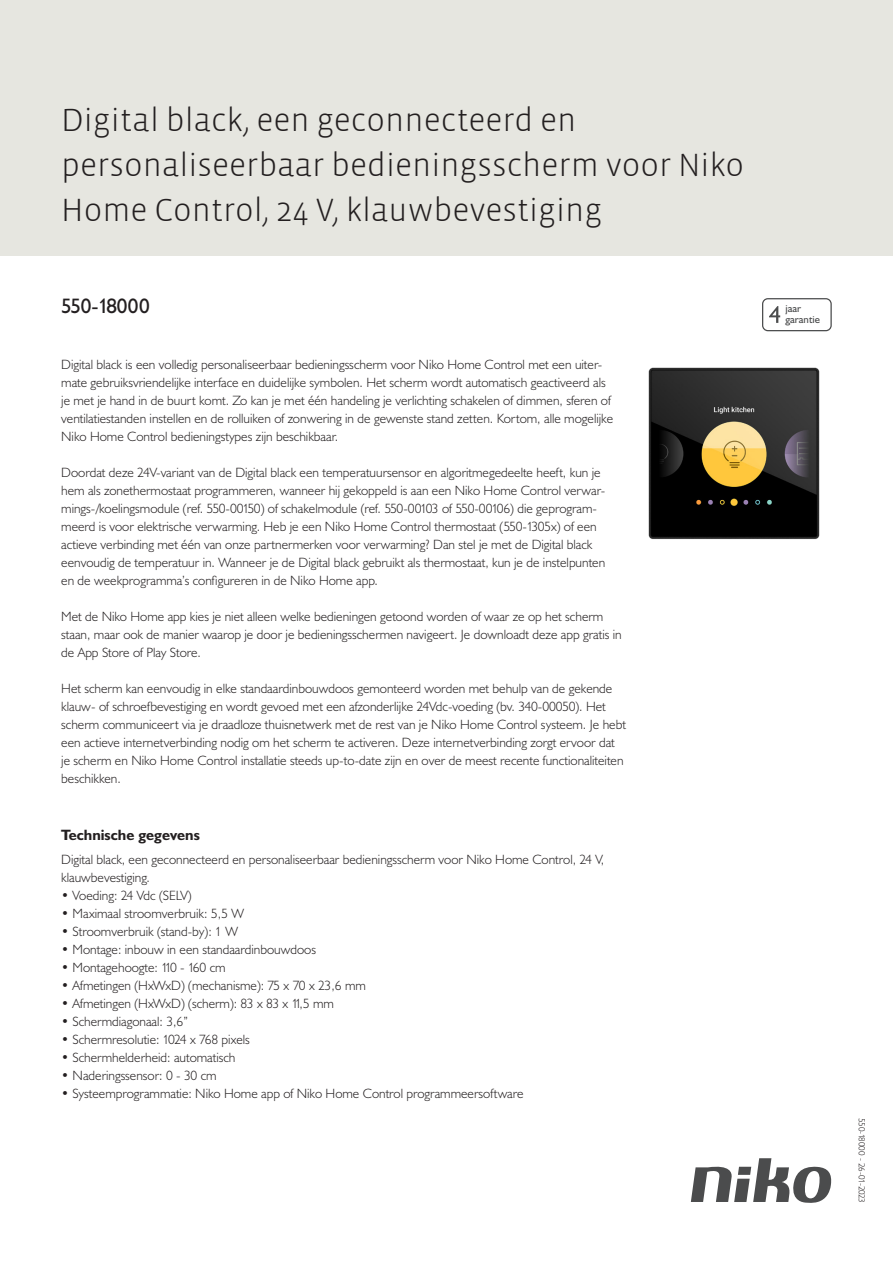
<style>
.page{position:relative;width:893px;height:1263px;background:#fff}
.page>*{position:absolute;margin:0;border:0;box-sizing:border-box;transform-origin:0 0}
.Title_datasheets{font:300 33px/45px "Vista Sans";color:#231f20}
.Article_number{font:21px "Humanist 521 BT";letter-spacing:-.01em;color:#231f20}
.Titles_parts{font:700 15px "Humanist 521 BT";color:#231f20}
.Platte_tekst_CAB{font:300 13.5px/18px "Humanist 521 BT";color:#231f20}
.USP_Bullets{font:300 13.5px "Humanist 521 BT";color:#231f20}
.t1{font:10.8px/10.8px "Humanist 521 BT";color:#4b4c4d}
.Revision{font:300 9px "Humanist 521 BT";letter-spacing:-.03em;color:#231f20}
</style>
<div class="page">
<svg style="left:691px;top:1158px;width:141px;height:45px"></svg>
<div style="left:0;top:0;width:893px;height:255px;background:#e6e6e0"></div>
<svg style="left:762px;top:298px;width:70px;height:33px"></svg>
<img style="left:648px;top:367px;width:172px;height:173px">
<p class="Title_datasheets" style="left:61px;top:98px;width:684px">Digital black, een geconnecteerd en personaliseerbaar bedieningsscherm voor Niko<br>Home Control, 24 V, klauwbevestiging</p>
<p class="Article_number" style="left:61px;top:293px;width:90px">550-18000</p>
<p class="t1" style="left:785px;top:303px;width:36px">jaar garantie</p>
<p class="Platte_tekst_CAB" style="left:61px;top:355px;width:553px">Digital black is een volledig personaliseerbaar bedieningsscherm voor Niko Home Control met een uiter&shy;mate gebruiksvriendelijke interface en duidelijke symbolen. Het scherm wordt automatisch geactiveerd als je met je hand in de buurt komt. Zo kan je met één handeling je verlichting schakelen of dimmen, sferen of ventilatiestanden instellen en de rolluiken of zonwering in de gewenste stand zetten. Kortom, alle mogelijke Niko Home Control bedieningstypes zijn beschikbaar.</p>
<p class="Platte_tekst_CAB" style="left:61px;top:463px;width:545px">Doordat deze 24V-variant van de Digital black een temperatuursensor en algoritmegedeelte heeft, kun je hem als zonethermostaat programmeren, wanneer hij gekoppeld is aan een Niko Home Control verwar&shy;mings-/koelingsmodule (ref. 550-00150) of schakelmodule (ref. 550-00103 of 550-00106) die geprogram&shy;meerd is voor elektrische verwarming. Heb je een Niko Home Control thermostaat (550-1305x) of een actieve verbinding met één van onze partnermerken voor verwarming? Dan stel je met de Digital black eenvoudig de temperatuur in. Wanneer je de Digital black gebruikt als thermostaat, kun je de instelpunten en de weekprogramma’s configureren in de Niko Home app.</p>
<p class="Platte_tekst_CAB" style="left:61px;top:607px;width:562px">Met de Niko Home app kies je niet alleen welke bedieningen getoond worden of waar ze op het scherm staan, maar ook de manier waarop je door je bedieningsschermen navigeert. Je downloadt deze app gratis in de App Store of Play Store.</p>
<p class="Platte_tekst_CAB" style="left:61px;top:679px;width:566px">Het scherm kan eenvoudig in elke standaardinbouwdoos gemonteerd worden met behulp van de gekende klauw- of schroefbevestiging en wordt gevoed met een afzonderlijke 24Vdc-voeding (bv. 340-00050). Het scherm communiceert via je draadloze thuisnetwerk met de rest van je Niko Home Control systeem. Je hebt een actieve internetverbinding nodig om het scherm te activeren. Deze internetverbinding zorgt ervoor dat je scherm en Niko Home Control installatie steeds up-to-date zijn en over de meest recente functionaliteiten beschikken.</p>
<p class="Titles_parts" style="left:61px;top:825px;width:140px">Technische gegevens</p>
<p class="Platte_tekst_CAB" style="left:61px;top:850px;width:544px">Digital black, een geconnecteerd en personaliseerbaar bedieningsscherm voor Niko Home Control, 24 V, klauwbevestiging.</p>
<p class="USP_Bullets" style="left:61px;top:887px;width:132px">• Voeding: 24 Vdc (SELV)</p>
<p class="USP_Bullets" style="left:61px;top:905px;width:184px">• Maximaal stroomverbruik: 5,5 W</p>
<p class="USP_Bullets" style="left:61px;top:923px;width:178px">• Stroomverbruik (stand-by): 1 W</p>
<p class="USP_Bullets" style="left:61px;top:941px;width:256px">• Montage: inbouw in een standaardinbouwdoos</p>
<p class="USP_Bullets" style="left:61px;top:959px;width:166px">• Montagehoogte: 110 - 160 cm</p>
<p class="USP_Bullets" style="left:61px;top:977px;width:306px">• Afmetingen (HxWxD) (mechanisme): 75 x 70 x 23,6 mm</p>
<p class="USP_Bullets" style="left:61px;top:995px;width:274px">• Afmetingen (HxWxD) (scherm): 83 x 83 x 11,5 mm</p>
<p class="USP_Bullets" style="left:61px;top:1013px;width:128px">• Schermdiagonaal: 3,6”</p>
<p class="USP_Bullets" style="left:61px;top:1031px;width:190px">• Schermresolutie: 1024 x 768 pixels</p>
<p class="USP_Bullets" style="left:61px;top:1049px;width:176px">• Schermhelderheid: automatisch</p>
<p class="USP_Bullets" style="left:61px;top:1067px;width:157px">• Naderingssensor: 0 - 30 cm</p>
<p class="USP_Bullets" style="left:61px;top:1085px;width:464px">• Systeemprogrammatie: Niko Home app of Niko Home Control programmeersoftware</p>
<p class="Revision" style="left:868px;top:1118px;width:86px;rotate:90deg">550-18000 - 26-01-2023</p>
</div>
